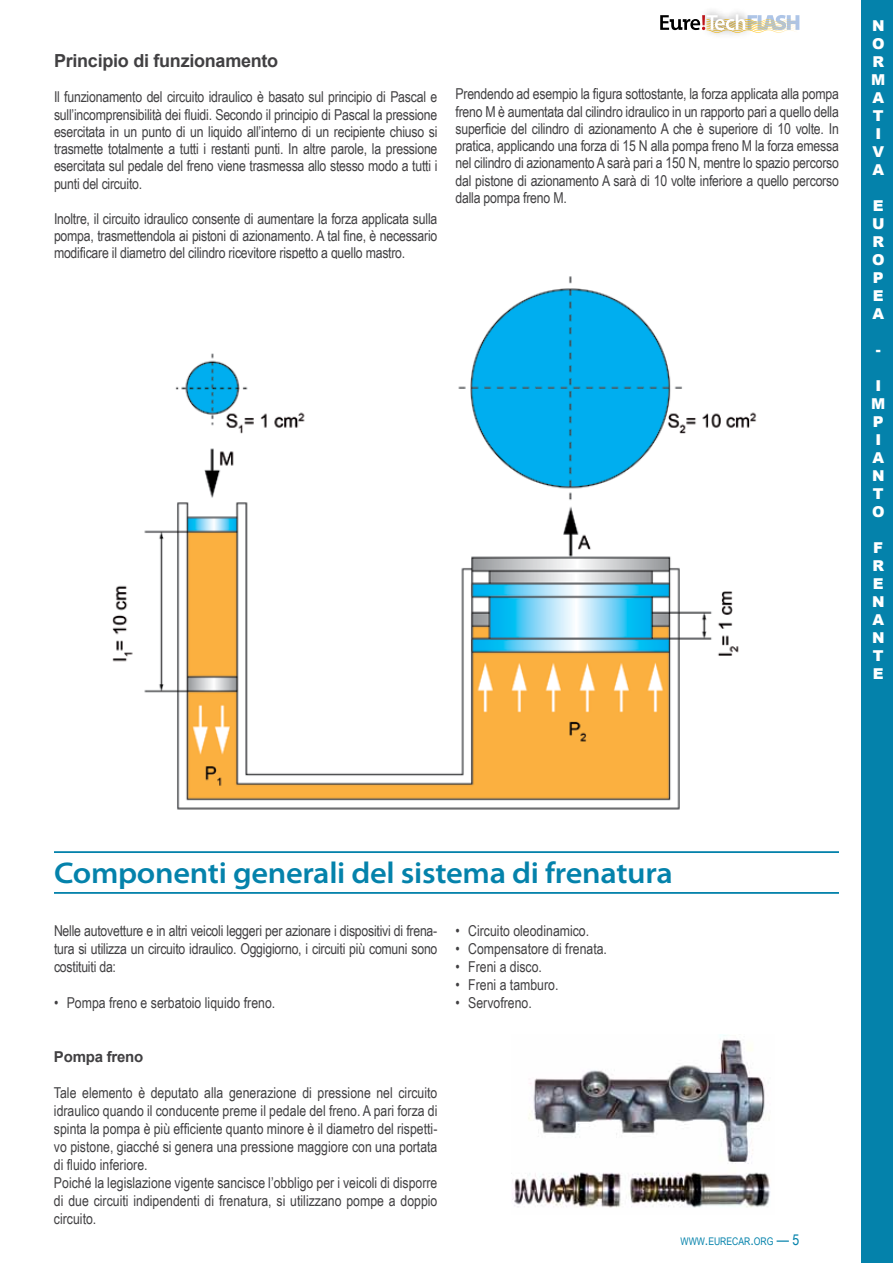
<style>
.page{position:relative;width:893px;height:1263px;background:#fff}
.page>*{position:absolute;margin:0;border:0;box-sizing:border-box;transform-origin:0 0}
.t1{font:600 semi-expanded 30px "Myriad Pro";letter-spacing:-.01em;color:#0482ab}
.t2{font:700 18px "Arial";letter-spacing:-.015em;color:#414042}
.t3{font:15px/17.2px "Arial Narrow";color:#414042;text-align:justify}
.t4{font:900 15px/18px "Arial";color:#fff}
.t5{font:700 15px "Arial";letter-spacing:-.015em;color:#414042}
.t6{font:10.5px "Arial Narrow";color:#0482ab}
.s1{font-size:15px}
</style>
<div class="page">
<svg style="left:660px;top:14px;width:139px;height:19px"></svg>
<div style="left:862px;top:0;width:31px;height:1263px;background:#0482ab"></div>
<img style="left:112px;top:276px;width:645px;height:534px">
<hr style="left:54px;top:851px;width:785px;height:2px;background:#0482ab">
<hr style="left:54px;top:892px;width:785px;height:2px;background:#0482ab">
<img style="left:512px;top:1034px;width:258px;height:174px">
<p class="t2" style="left:54px;top:49px;width:226px">Principio di funzionamento</p>
<p class="t3" style="left:54px;top:88px;width:385px">Il funzionamento del circuito idraulico è basato sul principio di Pascal e sull’incomprensibilità dei fluidi. Secondo il principio di Pascal la pressione esercitata in un punto di un liquido all’interno di un recipiente chiuso si trasmette totalmente a tutti i restanti punti. In altre parole, la pressione esercitata sul pedale del freno viene trasmessa allo stesso modo a tutti i punti del circuito.</p>
<p class="t3" style="left:54px;top:209px;width:385px">Inoltre, il circuito idraulico consente di aumentare la forza applicata sulla pompa, trasmettendola ai pistoni di azionamento. A tal fine, è necessario modificare il diametro del cilindro ricevitore rispetto a quello mastro.</p>
<p class="t3" style="left:455px;top:85px;width:385px">Prendendo ad esempio la figura sottostante, la forza applicata alla pompa freno M è aumentata dal cilindro idraulico in un rapporto pari a quello della superficie del cilindro di azionamento A che è superiore di 10 volte. In pratica, applicando una forza di 15 N alla pompa freno M la forza emessa nel cilindro di azionamento A sarà pari a 150 N, mentre lo spazio percorso dal pistone di azionamento A sarà di 10 volte inferiore a quello percorso dalla pompa freno M.</p>
<p class="t4" style="left:871px;top:16px;width:16px">N<br>O<br>R<br>M<br>A<br>T<br>I<br>V<br>A</p>
<p class="t4" style="left:872px;top:196px;width:14px;text-align:justify">E U R O P E A</p>
<p class="t4" style="left:876px;top:340px;width:6px">-</p>
<p class="t4" style="left:871px;top:376px;width:16px">I<br>M<br>P<br>I<br>A<br>N<br>T<br>O</p>
<p class="t4" style="left:872px;top:538px;width:14px;text-align:justify">F R E N A N T E</p>
<h1 class="t1" style="left:54px;top:856px;width:620px">Componenti generali del sistema di frenatura</h1>
<p class="t3" style="left:54px;top:921px;width:385px;line-height:18px">Nelle autovetture e in altri veicoli leggeri per azionare i dispositivi di frena&shy;tura si utilizza un circuito idraulico. Oggigiorno, i circuiti più comuni sono costituiti da:</p>
<p class="t3" style="left:54px;top:994px;width:223px">• Pompa freno e serbatoio liquido freno.</p>
<p class="t3" style="left:455px;top:922px;width:135px">• Circuito oleodinamico.</p>
<p class="t3" style="left:455px;top:940px;width:153px">• Compensatore di frenata.</p>
<p class="t3" style="left:455px;top:958px;width:88px">• Freni a disco.</p>
<p class="t3" style="left:455px;top:976px;width:104px">• Freni a tamburo.</p>
<p class="t3" style="left:455px;top:994px;width:78px">• Servofreno.</p>
<p class="t5" style="left:54px;top:1047px;width:91px">Pompa freno</p>
<p class="t3" style="left:54px;top:1083px;width:385px;line-height:18px;text-align:left">Tale elemento è deputato alla generazione di pressione nel circuito idraulico quando il conducente preme il pedale del freno. A pari forza di spinta la pompa è più efficiente quanto minore è il diametro del rispetti&shy;vo pistone, giacché si genera una pressione maggiore con una portata di fluido inferiore.<br>Poiché la legislazione vigente sancisce l’obbligo per i veicoli di disporre di due circuiti indipendenti di frenatura, si utilizzano pompe a doppio circuito.</p>
<p class="t6" style="left:680px;top:1233px;width:120px">WWW<span class="s1">.</span>EURECAR<span class="s1">.</span>ORG <span class="s1">— 5</span></p>
</div>
